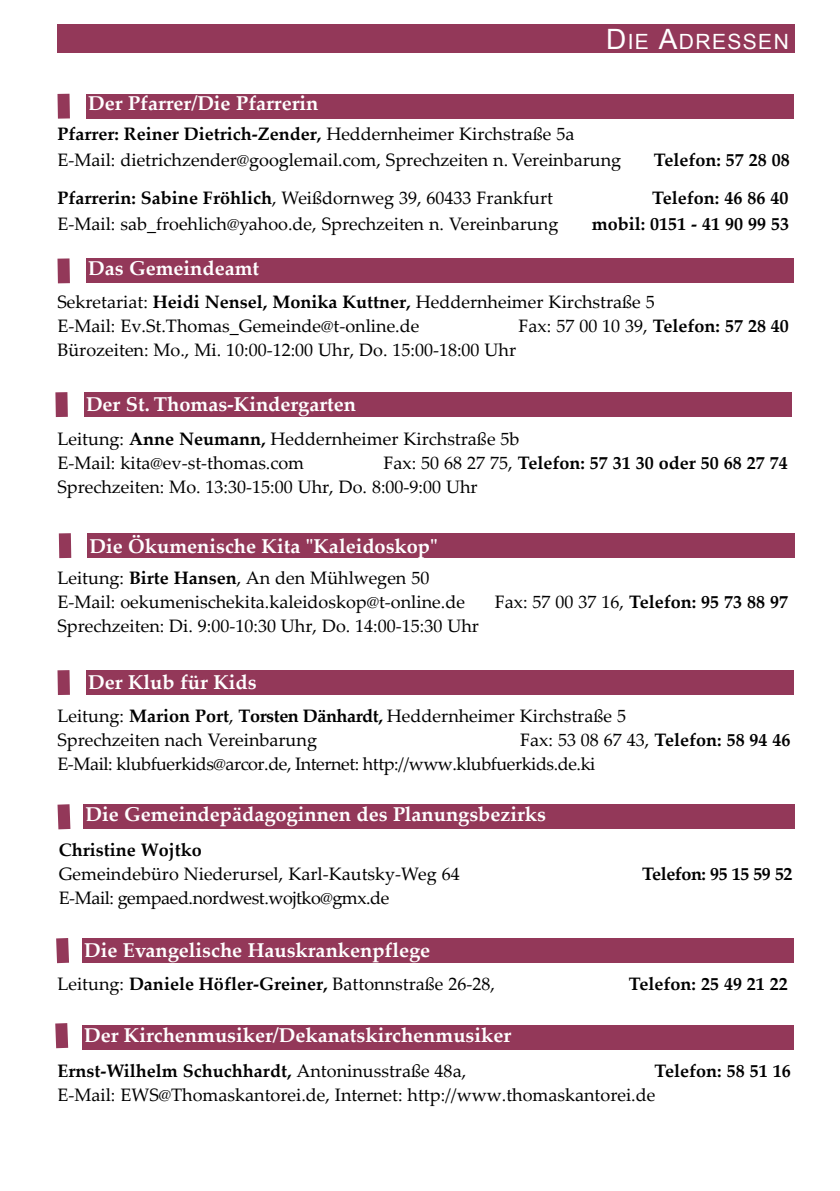
<style>
.page{position:relative;width:840px;height:1191px;background:#fff}
.page>*{position:absolute;margin:0;border:0;box-sizing:border-box;transform-origin:0 0}
.t1{font:21px "Arial";letter-spacing:.065em;color:#fff}
.t2{font:700 20px "Palatino Linotype";color:#fff}
.t3{font:18px/24px "Palatino Linotype";color:#000}
.t4{font:700 18px "Palatino Linotype";color:#000}
.t5{font:18px/24px "Palatino Linotype";letter-spacing:-.025em;color:#000}
.t6{font:700 18px "Palatino Linotype";letter-spacing:-.025em;color:#000}
.s1{font-size:28px}
.s2{font-weight:700}
.s3{font-weight:400}
</style>
<div class="page">
<div style="left:57px;top:24px;width:737px;height:28px;background:#933859"></div>
<div style="left:86px;top:94px;width:706px;height:24px;background:#933859"></div>
<div style="left:57px;top:94px;width:13px;height:25px;background:#933859"></div>
<div style="left:86px;top:670px;width:706px;height:25px;background:#933859"></div>
<div style="left:57px;top:670px;width:13px;height:25px;background:#933859"></div>
<div style="left:84px;top:392px;width:706px;height:25px;background:#933859"></div>
<div style="left:55px;top:392px;width:13px;height:25px;background:#933859"></div>
<div style="left:86px;top:258px;width:706px;height:25px;background:#933859"></div>
<div style="left:57px;top:258px;width:13px;height:25px;background:#933859"></div>
<div style="left:82px;top:938px;width:710px;height:24px;background:#933859"></div>
<svg style="left:56px;top:938px;width:13px;height:26px"></svg>
<div style="left:82px;top:1025px;width:710px;height:24px;background:#933859"></div>
<svg style="left:55px;top:1023px;width:14px;height:26px"></svg>
<div style="left:87px;top:533px;width:707px;height:25px;background:#933859"></div>
<div style="left:59px;top:533px;width:12px;height:25px;background:#933859"></div>
<div style="left:83px;top:804px;width:711px;height:25px;background:#933859"></div>
<svg style="left:57px;top:804px;width:14px;height:26px"></svg>
<p class="t2" style="left:88px;top:89px;width:232px">Der Pfarrer/Die Pfarrerin</p>
<p class="t1" style="left:605px;top:28px;width:184px"><span class="s1">D</span>IE <span class="s1">A</span>DRESSEN</p>
<p class="t3" style="left:57px;top:121px;width:565px;line-height:26px"><span class="s2">Pfarrer: Reiner Dietrich-Zender,</span> Heddernheimer Kirchstraße 5a<br>E-Mail: dietrichzender@googlemail.com, Sprechzeiten n. Vereinbarung</p>
<p class="t4" style="left:653px;top:148px;width:138px">Telefon: 57 28 08</p>
<p class="t3" style="left:57px;top:186px;width:497px"><span class="s2">Pfarrerin: Sabine Fröhlich</span>, Weißdornweg 39, 60433 Frankfurt</p>
<p class="t4" style="left:651px;top:186px;width:138px">Telefon: 46 86 40</p>
<p class="t3" style="left:57px;top:212px;width:502px">E-Mail: sab_froehlich@yahoo.de, Sprechzeiten n. Vereinbarung</p>
<p class="t4" style="left:591px;top:212px;width:199px">mobil: 0151 - 41 90 99 53</p>
<p class="t2" style="left:88px;top:254px;width:172px">Das Gemeindeamt</p>
<p class="t3" style="left:57px;top:289px;width:598px">Sekretariat: <span class="s2">Heidi Nensel, Monika Kuttner,</span> Heddernheimer Kirchstraße 5<br>E-Mail: Ev.St.Thomas_Gemeinde@t-online.de</p>
<p class="t4" style="left:518px;top:313px;width:272px"><span class="s3">Fax: 57 00 10 39,</span> Telefon: 57 28 40</p>
<p class="t3" style="left:57px;top:337px;width:460px">Bürozeiten: Mo., Mi. 10:00-12:00 Uhr, Do. 15:00-18:00 Uhr</p>
<p class="t2" style="left:86px;top:390px;width:271px">Der St. Thomas-Kindergarten</p>
<p class="t3" style="left:57px;top:426px;width:463px">Leitung: <span class="s2">Anne Neumann,</span> Heddernheimer Kirchstraße 5b<br>E-Mail: kita@ev-st-thomas.com</p>
<p class="t3" style="left:57px;top:450px;width:731px;text-indent:326px">Fax: 50 68 27 75, <span class="s2">Telefon: 57 31 30 oder 50 68 27 74<br></span>Sprechzeiten: Mo. 13:30-15:00 Uhr, Do. 8:00-9:00 Uhr</p>
<p class="t2" style="left:89px;top:532px;width:350px">Die Ökumenische Kita "Kaleidoskop"</p>
<p class="t3" style="left:57px;top:565px;width:409px">Leitung: <span class="s2">Birte Hansen</span>, An den Mühlwegen 50<br>E-Mail: oekumenischekita.kaleidoskop@t-online.de</p>
<p class="t3" style="left:57px;top:613px;width:423px">Sprechzeiten: Di. 9:00-10:30 Uhr, Do. 14:00-15:30 Uhr</p>
<p class="t2" style="left:88px;top:668px;width:170px">Der Klub für Kids</p>
<p class="t4" style="left:494px;top:589px;width:295px"><span class="s3">Fax: 57 00 37 16,</span> Telefon: 95 73 88 97</p>
<p class="t3" style="left:57px;top:703px;width:569px">Leitung: <span class="s2">Marion Port</span>, <span class="s2">Torsten Dänhardt,</span> Heddernheimer Kirchstraße 5<br>Sprechzeiten nach Vereinbarung</p>
<p class="t5" style="left:57px;top:727px;width:734px;text-indent:462px">Fax: 53 08 67 43, <span class="s2">Telefon: 58 94 46<br></span>E-Mail: klubfuerkids@arcor.de, Internet: http://www.klubfuerkids.de.ki</p>
<p class="t2" style="left:85px;top:800px;width:462px">Die Gemeindepädagoginnen des Planungsbezirks</p>
<p class="t4" style="left:59px;top:837px;width:144px">Christine Wojtko</p>
<p class="t3" style="left:59px;top:861px;width:402px">Gemeindebüro Niederursel, Karl-Kautsky-Weg 64</p>
<p class="t6" style="left:641px;top:861px;width:152px">Telefon: 95 15 59 52</p>
<p class="t5" style="left:59px;top:885px;width:332px">E-Mail: gempaed.nordwest.wojtko@gmx.de</p>
<p class="t2" style="left:84px;top:936px;width:347px">Die Evangelische Hauskrankenpflege</p>
<p class="t3" style="left:57px;top:971px;width:439px">Leitung: <span class="s2">Daniele Höfler-Greiner,</span> Battonnstraße 26-28,</p>
<p class="t4" style="left:628px;top:970px;width:161px">Telefon: 25 49 21 22</p>
<p class="t2" style="left:84px;top:1020px;width:428px">Der Kirchenmusiker/Dekanatskirchenmusiker</p>
<p class="t4" style="left:57px;top:1058px;width:410px">Ernst-Wilhelm Schuchhardt, <span class="s3">Antoninusstraße 48a,</span></p>
<p class="t4" style="left:654px;top:1058px;width:138px">Telefon: 58 51 16</p>
<p class="t3" style="left:57px;top:1082px;width:599px">E-Mail: EWS@Thomaskantorei.de, Internet: http://www.thomaskantorei.de</p>
</div>
